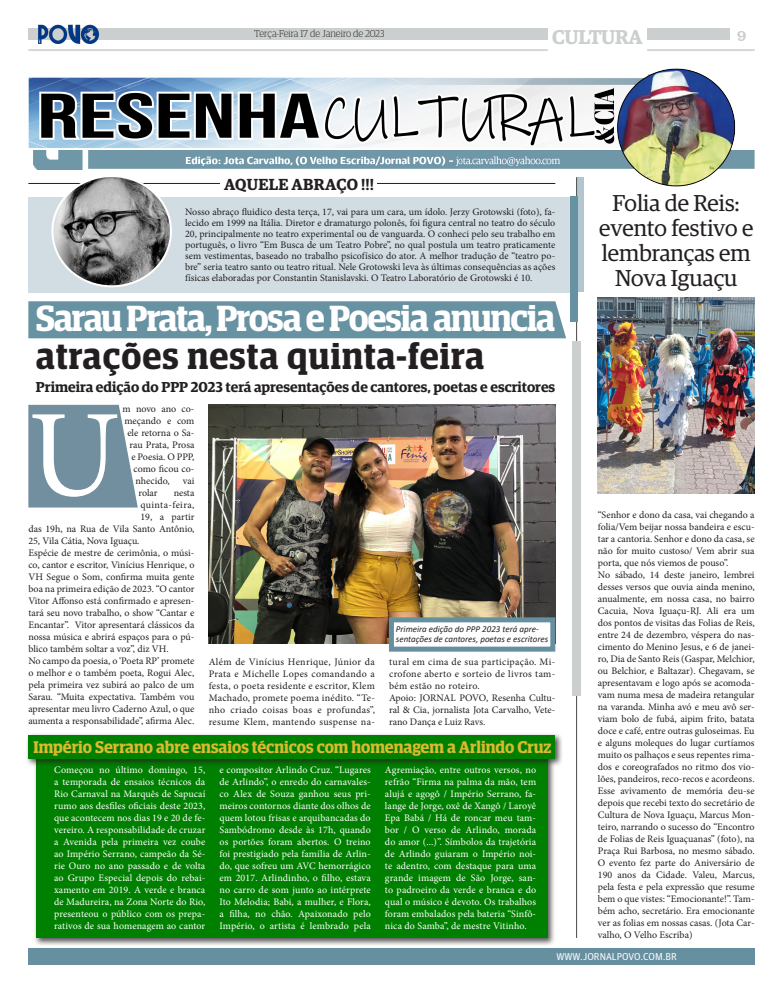
<style>
.page{position:relative;width:783px;height:993px;background:#fff}
.page>*{position:absolute;margin:0;border:0;box-sizing:border-box;transform-origin:0 0}
.t1{font:124px "Minion Pro";color:#fff}
.t2{font:600 36.4px/38.6px "Guardian Egyptian Display";letter-spacing:-.03em;color:#fff}
.t3{font:23px/25px "Guardian Egyptian";color:#231f20;text-align:center}
.t4{font:600 20px "Guardian Egyptian";letter-spacing:-.02em;color:#cccfcf}
.t5{font:600 16.9px "Guardian Egyptian Display";color:#dbba2e}
.t6{font:600 16px "Guardian Egyptian";letter-spacing:.02em;color:#231f20}
.t7{font:16px "Clarendon BT";color:#cccfcf}
.t8{font:600 14.4px "Guardian Egyptian";color:#231f20}
.t9{font:10px/12px "Minion Pro";color:#231f20;text-align:justify}
.t10{font:10px/12px "Minion Pro";letter-spacing:.01em;color:#fff;text-align:justify}
.t11{font:300 10px "Guardian Egyptian Display";color:#231f20}
.t12{font:10px "Guardian Agate Sans G1 D Regular";color:#fff}
.t13{font:10px "Minion Pro";letter-spacing:.035em;color:#231f20}
.t14{font:italic 9px/10px "Calibri";color:#231f20}
.s1{color:#231f20}
</style>
<div class="page">
<div style="left:28px;top:947px;width:726px;height:17px;background:#668fa0"></div>
<div style="left:28px;top:28px;width:519px;height:12px;background:#cccfcf"></div>
<div style="left:647px;top:28px;width:82px;height:12px;background:#cccfcf"></div>
<hr style="left:647px;top:49px;width:107px;height:2px;background:#cccfcf">
<hr style="left:28px;top:49px;width:519px;height:2px;background:#cccfcf">
<div style="left:33px;top:753px;width:523px;height:192px;background:#231f20;opacity:.75"></div>
<div style="left:36px;top:756px;width:511px;height:181px;background:#008001"></div>
<div style="left:28px;top:197px;width:542px;height:95px;background:#d1dde3"></div>
<img style="left:54px;top:193px;width:117px;height:93px">
<svg style="left:28px;top:404px;width:110px;height:103px;background:#7f99a8"></svg>
<hr style="left:576px;top:177px;width:1px;height:760px;background:#231f20">
<div style="left:572px;top:341px;width:8px;height:355px;background:#cccfcf"></div>
<div style="left:28px;top:301px;width:538px;height:37px;background:#6692a2"></div>
<div style="left:570px;top:196px;width:7px;height:126px;background:#6792a1"></div>
<div style="left:577px;top:177px;width:6px;height:114px;background:#b1c6cf"></div>
<img style="left:28px;top:68px;width:726px;height:125px">
<img style="left:209px;top:404px;width:346px;height:239px">
<div style="left:389px;top:617px;width:166px;height:34px;background:#fff;border:5px solid #668fa0"></div>
<div style="left:26px;top:732px;width:537px;height:34px;background:#231f20;opacity:.75"></div>
<div style="left:28px;top:734px;width:527px;height:24px;background:#008001"></div>
<img style="left:597px;top:298px;width:157px;height:195px">
<img style="left:38px;top:24px;width:61px;height:20px">
<p class="t11" style="left:254px;top:28px;width:131px">Terça-Feira 17 de Janeiro de 2023</p>
<h3 class="t7" style="left:736px;top:25px;width:11px">9</h3>
<h3 class="t4" style="left:552px;top:22px;width:92px">CULTURA</h3>
<p class="t6" style="left:224px;top:172px;width:151px">AQUELE ABRAÇO !!!</p>
<p class="t9" style="left:185px;top:207px;width:371px;line-height:11px">Nosso abraço fluidico desta terça, 17, vai para um cara, um ídolo. Jerzy Grotowski (foto), fa&shy;lecido em 1999 na Itália. Diretor e dramaturgo polonês, foi figura central no teatro do século 20, principalmente no teatro experimental ou de vanguarda. O conheci pelo seu trabalho em português, o livro “Em Busca de um Teatro Pobre”, no qual postula um teatro praticamente sem vestimentas, baseado no trabalho psicofísico do ator. A melhor tradução de “teatro po&shy;bre” seria teatro santo ou teatro ritual. Nele Grotowski leva às últimas consequências as ações físicas elaboradas por Constantin Stanislavski. O Teatro Laboratório de Grotowski é 10.</p>
<p class="t2" style="left:36px;top:298px;width:521px">Sarau Prata, Prosa e Poesia anuncia <span class="s1">atrações nesta quinta-feira</span></p>
<p class="t9" style="left:122px;top:403px;width:74px">m novo ano co-</p>
<p class="t9" style="left:124px;top:415px;width:72px">meçando e com</p>
<p class="t9" style="left:127px;top:427px;width:69px">ele retorna o Sa-</p>
<p class="t9" style="left:129px;top:439px;width:66px">rau Prata, Prosa</p>
<p class="t9" style="left:131px;top:451px;width:64px">e Poesia. O PPP,</p>
<p class="t9" style="left:133px;top:463px;width:63px">como ficou co-</p>
<p class="t9" style="left:135px;top:475px;width:36px">nhecido,</p>
<p class="t9" style="left:183px;top:475px;width:13px">vai</p>
<p class="t9" style="left:138px;top:487px;width:21px">rolar</p>
<p class="t9" style="left:174px;top:487px;width:22px">nesta</p>
<p class="t13" style="left:140px;top:498px;width:55px">quinta-feira,</p>
<p class="t9" style="left:140px;top:511px;width:55px">19, a partir</p>
<p class="t9" style="left:28px;top:523px;width:167px">das 19h, na Rua de Vila Santo Antônio,</p>
<p class="t9" style="left:28px;top:535px;width:113px">25, Vila Cátia, Nova Iguaçu.</p>
<p class="t9" style="left:28px;top:547px;width:168px">Espécie de mestre de cerimônia, o músi&shy;co, cantor e escritor, Vinícius Henrique, o VH Segue o Som, confirma muita gente boa na primeira edição de 2023. “O cantor Vitor Affonso está confirmado e apresen&shy;tará seu novo trabalho, o show “Cantar e Encantar”. Vitor apresentará clássicos da nossa música e abrirá espaços para o pú&shy;blico também soltar a voz”, diz VH.</p>
<p class="t9" style="left:28px;top:655px;width:168px">No campo da poesia, o ‘Poeta RP’ promete o melhor e o também poeta, Rogui Alec, pela primeira vez subirá ao palco de um Sarau. “Muita expectativa. Também vou apresentar meu livro Caderno Azul, o que aumenta a responsabilidade”, afirma Alec.</p>
<p class="t9" style="left:209px;top:655px;width:168px">Além de Vinícius Henrique, Júnior da Prata e Michelle Lopes comandando a festa, o poeta residente e escritor, Klem Machado, promete poema inédito. “Te&shy;nho criado coisas boas e profundas”, resume Klem, mantendo suspense na-</p>
<p class="t9" style="left:389px;top:655px;width:168px">tural em cima de sua participação. Mi&shy;crofone aberto e sorteio de livros tam&shy;bém estão no roteiro.</p>
<p class="t8" style="left:36px;top:376px;width:521px">Primeira edição do PPP 2023 terá apresentações de cantores, poetas e escritores</p>
<p class="t1" style="left:28px;top:372px;width:93px">U</p>
<p class="t14" style="left:396px;top:623px;width:154px">Primeira edição do PPP 2023 terá apre&shy;sentações de cantores, poetas e escritores</p>
<p class="t9" style="left:389px;top:691px;width:168px">Apoio: JORNAL POVO, Resenha Cultu&shy;ral &amp; Cia, jornalista Jota Carvalho, Vete&shy;rano Dança e Luiz Ravs.</p>
<p class="t5" style="left:34px;top:737px;width:519px">Império Serrano abre ensaios técnicos com homenagem a Arlindo Cruz</p>
<p class="t10" style="left:54px;top:763px;width:153px">Começou no último domingo, 15, a temporada de ensaios técnicos da Rio Carnaval na Marquês de Sapucaí rumo aos desfiles oficiais deste 2023, que acontecem nos dias 19 e 20 de fe&shy;vereiro. A responsabilidade de cruzar a Avenida pela primeira vez coube ao Império Serrano, campeão da Sé&shy;rie Ouro no ano passado e de volta ao Grupo Especial depois do rebai&shy;xamento em 2019. A verde e branca de Madureira, na Zona Norte do Rio, presenteou o público com os prepa&shy;rativos de sua homenagem ao cantor</p>
<p class="t10" style="left:219px;top:763px;width:153px">e compositor Arlindo Cruz. “Lugares de Arlindo”, o enredo do carnavales&shy;co Alex de Souza ganhou seus pri&shy;meiros contornos diante dos olhos de quem lotou frisas e arquibancadas do Sambódromo desde às 17h, quando os portões foram abertos. O treino foi prestigiado pela família de Arlin&shy;do, que sofreu um AVC hemorrágico em 2017. Arlindinho, o filho, estava no carro de som junto ao intérprete Ito Melodia; Babi, a mulher, e Flora, a filha, no chão. Apaixonado pelo Império, o artista é lembrado pela</p>
<p class="t10" style="left:385px;top:763px;width:153px">Agremiação, entre outros versos, no refrão “Firma na palma da mão, tem alujá e agogô / Império Serrano, fa&shy;lange de Jorge, oxê de Xangô / Laroyê Epa Babá / Há de roncar meu tam&shy;bor / O verso de Arlindo, morada do amor (...)”. Símbolos da trajetória de Arlindo guiaram o Império noi&shy;te adentro, com destaque para uma grande imagem de São Jorge, san&shy;to padroeiro da verde e branca e do qual o músico é devoto. Os trabalhos foram embalados pela bateria “Sinfô&shy;nica do Samba”, de mestre Vitinho.</p>
<p class="t3" style="left:599px;top:189px;width:156px">Folia de Reis: evento festivo e lembranças em<br>Nova Iguaçu</p>
<p class="t9" style="left:597px;top:508px;width:158px">“Senhor e dono da casa, vai chegando a folia/Vem beijar nossa bandeira e escu&shy;tar a cantoria. Senhor e dono da casa, se não for muito custoso/ Vem abrir sua porta, que nós viemos de pouso”.</p>
<p class="t9" style="left:597px;top:568px;width:158px">No sábado, 14 deste janeiro, lembrei desses versos que ouvia ainda menino, anualmente, em nossa casa, no bairro Cacuia, Nova Iguaçu-RJ. Ali era um dos pontos de visitas das Folias de Reis, entre 24 de dezembro, véspera do nas&shy;cimento do Menino Jesus, e 6 de janei&shy;ro, Dia de Santo Reis (Gaspar, Melchior, ou Belchior, e Baltazar). Chegavam, se apresentavam e logo após se acomoda&shy;vam numa mesa de madeira retangular na varanda. Minha avó e meu avô ser&shy;viam bolo de fubá, aipim frito, batata doce e café, entre outras guloseimas. Eu e alguns moleques do lugar curtíamos muito os palhaços e seus repentes rima&shy;dos e coreografados no ritmo dos vio&shy;lões, pandeiros, reco-recos e acordeons.</p>
<p class="t9" style="left:597px;top:784px;width:158px">Esse avivamento de memória deu-se depois que recebi texto do secretário de Cultura de Nova Iguaçu, Marcus Mon&shy;teiro, narrando o sucesso do “Encontro de Folias de Reis Iguaçuanas” (foto), na Praça Rui Barbosa, no mesmo sábado.<br>O evento fez parte do Aniversário de 190 anos da Cidade. Valeu, Marcus, pela festa e pela expressão que resume bem o que vistes: “Emocionante!”. Tam&shy;bém acho, secretário. Era emocionante ver as folias em nossas casas. (Jota Car&shy;valho, O Velho Escriba)</p>
<p class="t12" style="left:556px;top:949px;width:122px">WWW.JORNALPOVO.COM.BR</p>
</div>
